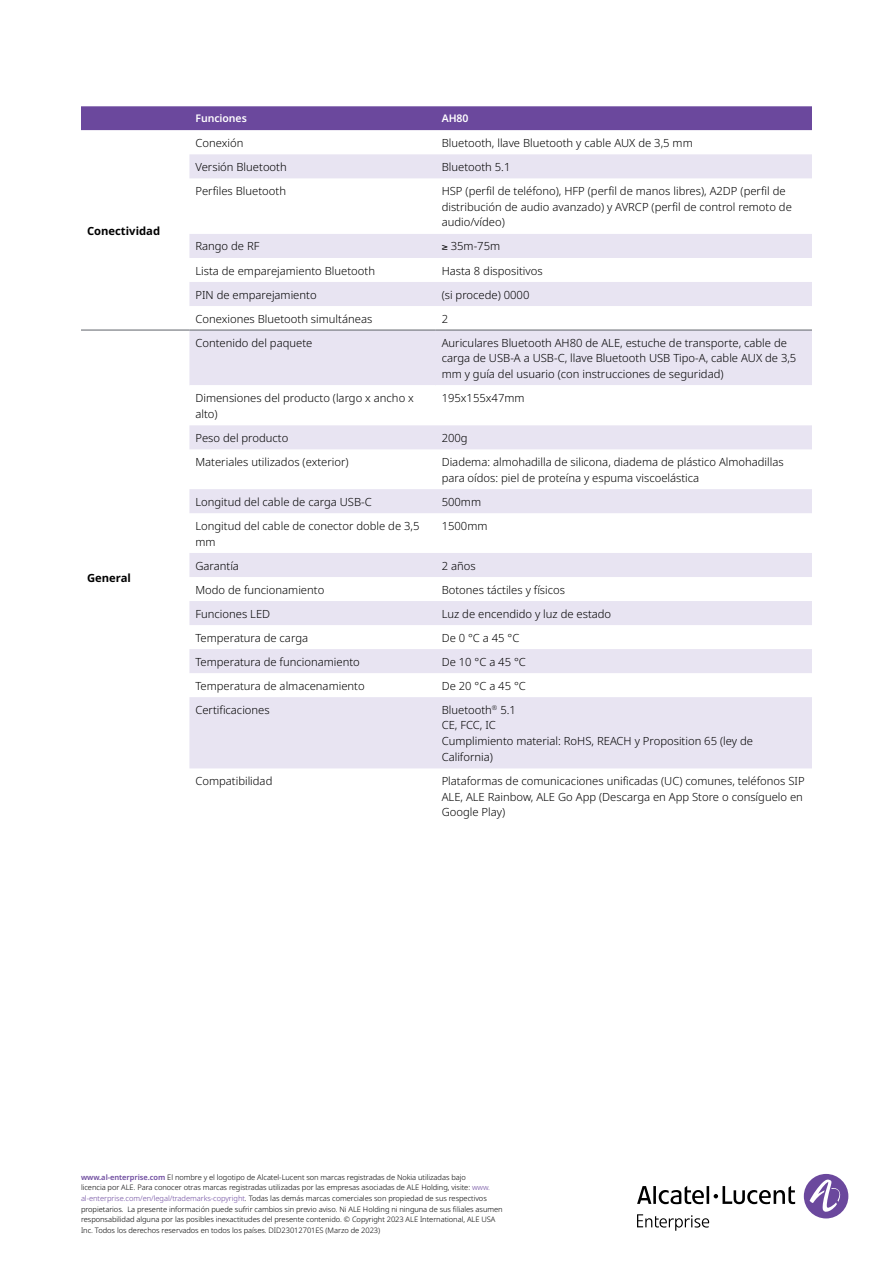
<style>
.page{position:relative;width:893px;height:1263px;background:#fff}
.page>*{position:absolute;margin:0;border:0;box-sizing:border-box;transform-origin:0 0}
.t1{font:300 11.25px/15.8px "Noto Sans";color:#000}
.t2{font:700 11.25px "Noto Sans";color:#000}
.t3{font:600 10.5px "Noto Sans";letter-spacing:-.005em;color:#fff}
.t4{font:300 7.5px/10.5px "Noto Sans";letter-spacing:-.005em;color:#000}
.s1{font-weight:600;color:#6b489d}
.s2{color:#6b489d}
</style>
<div class="page">
<div style="left:804px;top:1174px;width:44px;height:44px;background:#6b489d;border-radius:50%"></div>
<svg style="left:809px;top:1179px;width:34px;height:33px"></svg>
<svg style="left:637px;top:1186px;width:158px;height:18px"></svg>
<svg style="left:637px;top:1214px;width:72px;height:17px"></svg>
<div style="left:81px;top:106px;width:731px;height:24px;background:#6b489d"></div>
<svg style="left:189px;top:154px;width:623px;height:614px;fill:#e8e4f2"></svg>
<hr style="left:189px;top:385px;width:247px;height:1px;background:#fff">
<hr style="left:436px;top:385px;width:376px;height:1px;background:#fff">
<hr style="left:81px;top:330px;width:108px;height:1px;background:#5f636a">
<hr style="left:189px;top:330px;width:247px;height:1px;background:#5f636a">
<hr style="left:436px;top:330px;width:376px;height:1px;background:#5f636a">
<p class="t2" style="left:87px;top:223px;width:75px">Conectividad</p>
<p class="t2" style="left:87px;top:569px;width:45px">General</p>
<p class="t3" style="left:195px;top:111px;width:53px">Funciones</p>
<p class="t3" style="left:442px;top:111px;width:28px">AH80</p>
<p class="t1" style="left:195px;top:135px;width:49px">Conexión</p>
<p class="t1" style="left:442px;top:135px;width:253px">Bluetooth, llave Bluetooth y cable AUX de 3,5 mm</p>
<p class="t1" style="left:195px;top:159px;width:93px">Versión Bluetooth</p>
<p class="t1" style="left:442px;top:159px;width:70px">Bluetooth 5.1</p>
<p class="t1" style="left:195px;top:183px;width:92px">Perfiles Bluetooth</p>
<p class="t1" style="left:442px;top:183px;width:352px">HSP (perfil de teléfono), HFP (perfil de manos libres), A2DP (perfil de distribución de audio avanzado) y AVRCP (perfil de control remoto de audio/vídeo)</p>
<p class="t1" style="left:195px;top:239px;width:66px">Rango de RF</p>
<p class="t1" style="left:442px;top:239px;width:60px">≥ 35m-75m</p>
<p class="t1" style="left:195px;top:263px;width:181px">Lista de emparejamiento Bluetooth</p>
<p class="t1" style="left:442px;top:263px;width:103px">Hasta 8 dispositivos</p>
<p class="t1" style="left:195px;top:287px;width:123px">PIN de emparejamiento</p>
<p class="t1" style="left:442px;top:287px;width:89px">(si procede) 0000</p>
<p class="t1" style="left:195px;top:311px;width:178px">Conexiones Bluetooth simultáneas</p>
<p class="t1" style="left:442px;top:311px;width:8px">2</p>
<p class="t1" style="left:195px;top:335px;width:118px">Contenido del paquete</p>
<p class="t1" style="left:442px;top:335px;width:356px">Auriculares Bluetooth AH80 de ALE, estuche de transporte, cable de carga de USB-A a USB-C, llave Bluetooth USB Tipo-A, cable AUX de 3,5 mm y guía del usuario (con instrucciones de seguridad)</p>
<p class="t1" style="left:195px;top:390px;width:220px">Dimensiones del producto (largo x ancho x alto)</p>
<p class="t1" style="left:442px;top:390px;width:84px">195x155x47mm</p>
<p class="t1" style="left:195px;top:430px;width:94px">Peso del producto</p>
<p class="t1" style="left:442px;top:430px;width:28px">200g</p>
<p class="t1" style="left:195px;top:454px;width:155px">Materiales utilizados (exterior)</p>
<p class="t1" style="left:442px;top:454px;width:344px">Diadema: almohadilla de silicona, diadema de plástico Almohadillas para oídos: piel de proteína y espuma viscoelástica</p>
<p class="t1" style="left:195px;top:494px;width:178px">Longitud del cable de carga USB-C</p>
<p class="t1" style="left:442px;top:494px;width:41px">500mm</p>
<p class="t1" style="left:195px;top:518px;width:226px">Longitud del cable de conector doble de 3,5 mm</p>
<p class="t1" style="left:442px;top:518px;width:47px">1500mm</p>
<p class="t1" style="left:195px;top:558px;width:45px">Garantía</p>
<p class="t1" style="left:442px;top:558px;width:35px">2 años</p>
<p class="t1" style="left:195px;top:582px;width:130px">Modo de funcionamiento</p>
<p class="t1" style="left:442px;top:582px;width:125px">Botones táctiles y físicos</p>
<p class="t1" style="left:195px;top:606px;width:76px">Funciones LED</p>
<p class="t1" style="left:442px;top:606px;width:171px">Luz de encendido y luz de estado</p>
<p class="t1" style="left:195px;top:630px;width:114px">Temperatura de carga</p>
<p class="t1" style="left:442px;top:630px;width:79px">De 0 °C a 45 °C</p>
<p class="t1" style="left:195px;top:654px;width:166px">Temperatura de funcionamiento</p>
<p class="t1" style="left:442px;top:654px;width:86px">De 10 °C a 45 °C</p>
<p class="t1" style="left:195px;top:678px;width:171px">Temperatura de almacenamiento</p>
<p class="t1" style="left:442px;top:678px;width:86px">De 20 °C a 45 °C</p>
<p class="t1" style="left:195px;top:702px;width:76px">Certificaciones</p>
<p class="t1" style="left:442px;top:702px;width:313px">Bluetooth<sup>®</sup> 5.1<br>CE, FCC, IC<br>Cumplimiento material: RoHS, REACH y Proposition 65 (ley de<br>California)</p>
<p class="t1" style="left:195px;top:773px;width:78px">Compatibilidad</p>
<p class="t1" style="left:442px;top:773px;width:364px">Plataformas de comunicaciones unificadas (UC) comunes, teléfonos SIP<br>ALE, ALE Rainbow, ALE Go App (Descarga en App Store o consíguelo en<br>Google Play)</p>
<p class="t4" style="left:81px;top:1172px;width:423px"><span class="s1">www.al-enterprise.com</span> El nombre y el logotipo de Alcatel-Lucent son marcas registradas de Nokia utilizadas bajo<br>licencia por ALE. Para conocer otras marcas registradas utilizadas por las empresas asociadas de ALE Holding, visite: <span class="s2">www. al-enterprise.com/en/legal/trademarks-copyright</span>. Todas las demás marcas comerciales son propiedad de sus respectivos propietarios. La presente información puede sufrir cambios sin previo aviso. Ni ALE Holding ni ninguna de sus filiales asumen responsabilidad alguna por las posibles inexactitudes del presente contenido. © Copyright 2023 ALE International, ALE USA Inc. Todos los derechos reservados en todos los países. DID23012701ES (Marzo de 2023)</p>
</div>
